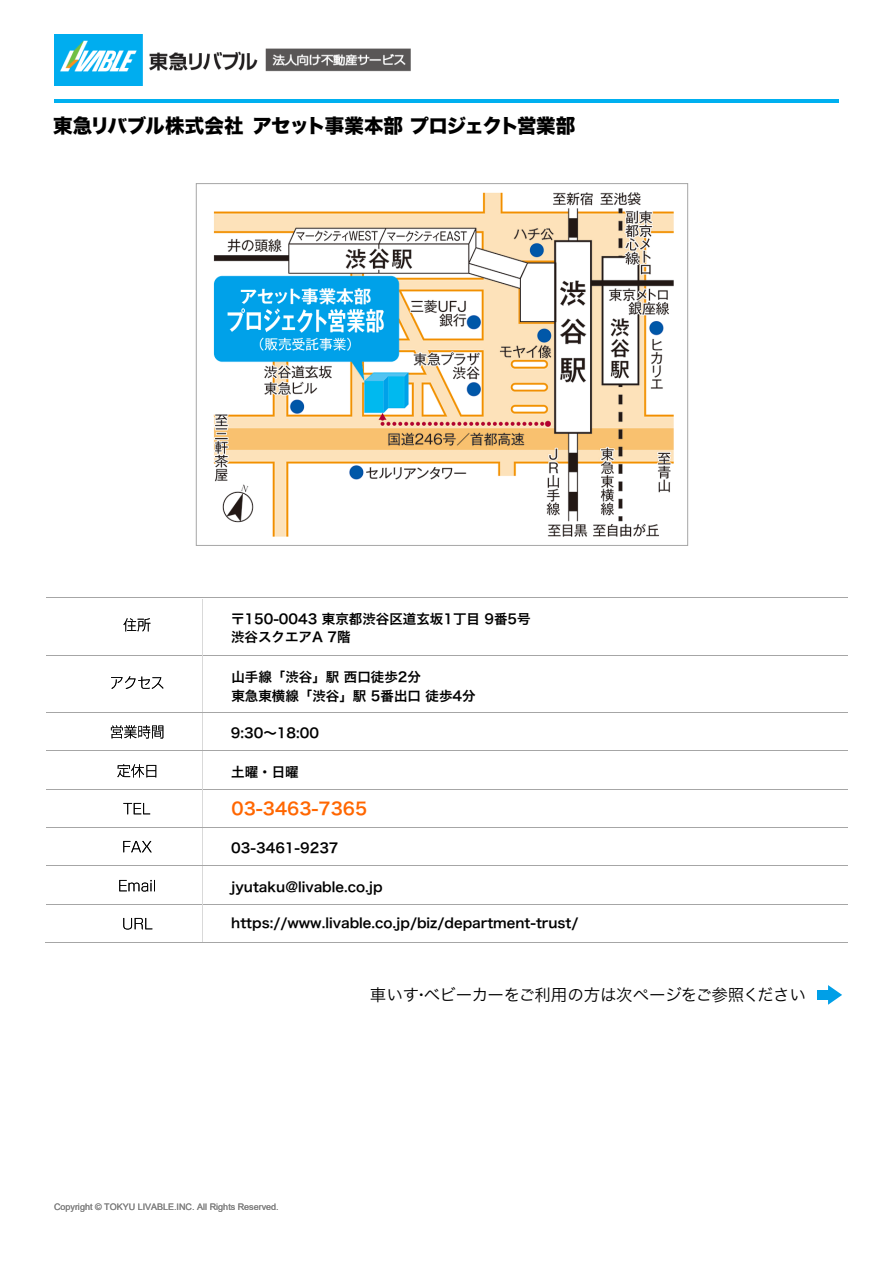
<style>
.page{position:relative;width:893px;height:1263px;background:#fff}
.page>*{position:absolute;margin:0;border:0;box-sizing:border-box;transform-origin:0 0}
.t1{font:19.5px "Hira Kaku Std N W8";letter-spacing:-.025em;color:#000}
.t2{font:17.1px "Hira Kaku Pro W6";color:#f60}
.t3{font:16.5px "Hira Kaku Pro W3";letter-spacing:-.03em;color:#000}
.t4{font:13.5px/18px "Hira Kaku Pro W6";color:#000}
.t5{font:9px "Arial";color:#808080}
</style>
<div class="page">
<img style="left:54px;top:34px;width:356px;height:52px">
<hr style="left:54px;top:99px;width:785px;height:3px;background:#00b0f0">
<img style="left:124px;top:618px;width:27px;height:14px">
<hr style="left:46px;top:597px;width:47px;height:1px;background:#a6a6a6">
<hr style="left:94px;top:597px;width:87px;height:1px;background:#a6a6a6">
<svg style="left:181px;top:597px;width:44px;height:1px"></svg>
<hr style="left:225px;top:597px;width:623px;height:1px;background:#a6a6a6">
<hr style="left:202px;top:599px;width:1px;height:50px;background:#d9d9d9">
<img style="left:111px;top:676px;width:53px;height:13px">
<hr style="left:46px;top:655px;width:47px;height:1px;background:#a6a6a6">
<hr style="left:94px;top:655px;width:87px;height:1px;background:#a6a6a6">
<svg style="left:181px;top:655px;width:44px;height:1px"></svg>
<hr style="left:225px;top:655px;width:623px;height:1px;background:#a6a6a6">
<hr style="left:202px;top:644px;width:1px;height:68px;background:#d9d9d9">
<img style="left:110px;top:725px;width:54px;height:14px">
<hr style="left:46px;top:712px;width:47px;height:1px;background:#a6a6a6">
<hr style="left:94px;top:712px;width:87px;height:1px;background:#a6a6a6">
<svg style="left:181px;top:712px;width:44px;height:1px"></svg>
<hr style="left:225px;top:712px;width:623px;height:1px;background:#a6a6a6">
<hr style="left:202px;top:713px;width:1px;height:37px;background:#d9d9d9">
<img style="left:117px;top:764px;width:40px;height:14px">
<hr style="left:46px;top:750px;width:47px;height:1px;background:#a6a6a6">
<hr style="left:94px;top:750px;width:87px;height:1px;background:#a6a6a6">
<svg style="left:181px;top:750px;width:44px;height:1px"></svg>
<hr style="left:225px;top:750px;width:623px;height:1px;background:#a6a6a6">
<hr style="left:202px;top:751px;width:1px;height:38px;background:#d9d9d9">
<img style="left:124px;top:802px;width:27px;height:13px">
<hr style="left:46px;top:789px;width:47px;height:1px;background:#a6a6a6">
<hr style="left:94px;top:789px;width:87px;height:1px;background:#a6a6a6">
<svg style="left:181px;top:789px;width:44px;height:1px"></svg>
<hr style="left:225px;top:789px;width:623px;height:1px;background:#a6a6a6">
<hr style="left:202px;top:789px;width:1px;height:38px;background:#d9d9d9">
<img style="left:123px;top:840px;width:29px;height:13px">
<hr style="left:46px;top:827px;width:47px;height:1px;background:#a6a6a6">
<hr style="left:94px;top:827px;width:87px;height:1px;background:#a6a6a6">
<svg style="left:181px;top:827px;width:44px;height:1px"></svg>
<hr style="left:225px;top:827px;width:623px;height:1px;background:#a6a6a6">
<hr style="left:202px;top:828px;width:1px;height:37px;background:#d9d9d9">
<img style="left:119px;top:879px;width:36px;height:13px">
<hr style="left:46px;top:865px;width:47px;height:1px;background:#a6a6a6">
<hr style="left:94px;top:865px;width:87px;height:1px;background:#a6a6a6">
<svg style="left:181px;top:865px;width:44px;height:1px"></svg>
<hr style="left:225px;top:865px;width:623px;height:1px;background:#a6a6a6">
<hr style="left:202px;top:866px;width:1px;height:38px;background:#d9d9d9">
<img style="left:123px;top:917px;width:30px;height:13px">
<hr style="left:46px;top:904px;width:47px;height:1px;background:#a6a6a6">
<hr style="left:94px;top:904px;width:87px;height:1px;background:#a6a6a6">
<svg style="left:181px;top:904px;width:44px;height:1px"></svg>
<hr style="left:225px;top:904px;width:623px;height:1px;background:#a6a6a6">
<hr style="left:45px;top:942px;width:48px;height:1px;background:#a6a6a6">
<hr style="left:93px;top:942px;width:88px;height:1px;background:#a6a6a6">
<hr style="left:202px;top:904px;width:1px;height:38px;background:#d9d9d9">
<svg style="left:181px;top:942px;width:43px;height:1px"></svg>
<hr style="left:224px;top:942px;width:624px;height:1px;background:#a6a6a6">
<div style="left:817px;top:990px;width:15px;height:9px;background:#009fe7"></div>
<svg style="left:828px;top:985px;width:14px;height:20px"></svg>
<img style="left:213px;top:192px;width:461px;height:345px">
<h1 class="t1" style="left:53px;top:114px;width:524px">東急リバブル株式会社 アセット事業本部 プロジェクト営業部</h1>
<p class="t4" style="left:231px;top:609px;width:301px">〒150-0043 東京都渋谷区道玄坂1丁目 9番5号渋谷スクエアA 7階</p>
<p class="t4" style="left:231px;top:667px;width:246px">山手線「渋谷」駅 西口徒歩2分<br>東急東横線「渋谷」駅 5番出口徒歩4分</p>
<p class="t4" style="left:231px;top:724px;width:90px">9:30～18:00</p>
<p class="t4" style="left:231px;top:762px;width:69px">土曜・日曜</p>
<p class="t2" style="left:231px;top:793px;width:137px">03-3463-7365</p>
<p class="t4" style="left:231px;top:838px;width:109px">03-3461-9237</p>
<p class="t4" style="left:231px;top:877px;width:153px">jyutaku@livable.co.jp</p>
<p class="t4" style="left:231px;top:913px;width:349px">https://www.livable.co.jp/biz/department-trust/</p>
<p class="t5" style="left:54px;top:1201px;width:226px">Copyright © TOKYU LIVABLE.INC. All Rights Reserved.</p>
<p class="t3" style="left:370px;top:980px;width:454px">車いす・ベビーカーをご利用の方は次ページをご参照ください　</p>
</div>
